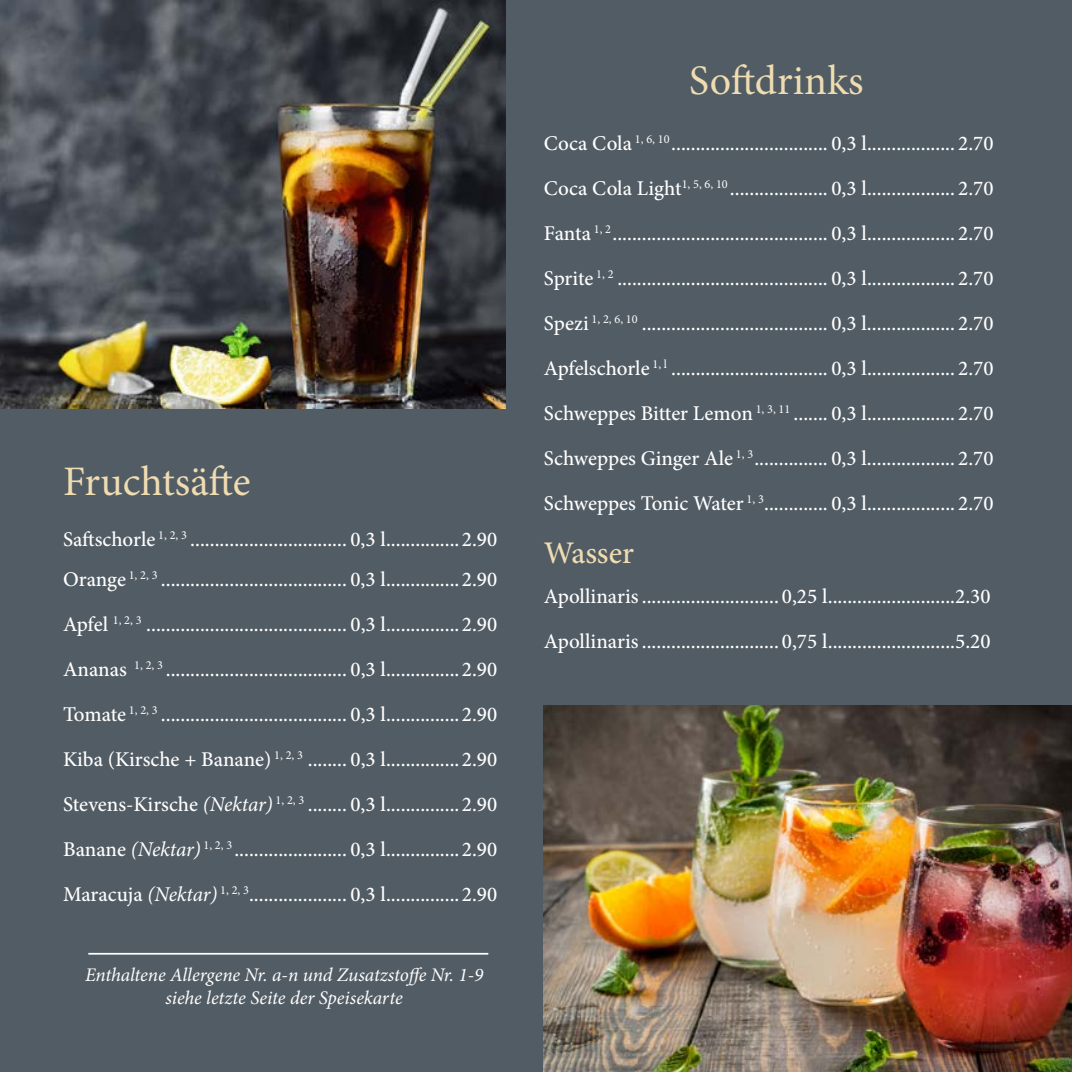
<style>
.page{position:relative;width:1072px;height:1072px;background:#fff}
.page>*{position:absolute;margin:0;border:0;box-sizing:border-box;transform-origin:0 0}
.t1{font:42px "Minion Pro";color:#efdcb1}
.t2{font:500 31.5px "Minion Pro";letter-spacing:-.005em;color:#efdcb1}
.t3{font:500 21px/45px "Minion Pro";color:#fff}
.t4{font:italic 19.25px/23.1px "Minion Pro";letter-spacing:-.005em;color:#fff;text-align:center}
.s1{font-weight:400;font-style:italic}
</style>
<div class="page">
<div style="left:0;top:0;width:1071px;height:1071px;background:#525c64"></div>
<img style="left:0;top:1px;width:505px;height:407px">
<hr style="left:88px;top:952px;width:400px;height:2px;background:#fff">
<img style="left:544px;top:705px;width:527px;height:366px">
<h1 class="t1" style="left:63px;top:453px;width:189px">Fruchtsäfte</h1>
<p class="t3" style="left:63px;top:519px;width:436px;line-height:40.1px">Saftschorle <sup>1,</sup> <sup>2,</sup> <sup>3</sup> ................................ 0,3 l...............2.90<br>Orange <sup>1,</sup> <sup>2,</sup> <sup>3</sup> ...................................... 0,3 l...............2.90</p>
<p class="t3" style="left:63px;top:601px;width:436px;text-align:justify">Apfel <sup>1,</sup> <sup>2,</sup> <sup>3</sup> ......................................... 0,3 l...............2.90<br>Ananas <sup>1,</sup> <sup>2,</sup> <sup>3</sup> ..................................... 0,3 l...............2.90<br>Tomate <sup>1,</sup> <sup>2,</sup> <sup>3</sup> ...................................... 0,3 l...............2.90<br>Kiba (Kirsche + Banane) <sup>1,</sup> <sup>2,</sup> <sup>3</sup> ........ 0,3 l...............2.90<br>Stevens-Kirsche <span class="s1">(Nektar)</span> <sup>1,</sup> <sup>2,</sup> <sup>3</sup> ........ 0,3 l...............2.90<br>Banane <span class="s1">(Nektar)</span> <sup>1,</sup> <sup>2,</sup> <sup>3</sup> ....................... 0,3 l...............2.90<br>Maracuja <span class="s1">(Nektar)</span> <sup>1,</sup> <sup>2,</sup> <sup>3</sup>.................... 0,3 l...............2.90</p>
<p class="t4" style="left:85px;top:962px;width:400px">Enthaltene Allergene Nr. a-n und Zusatzstoffe Nr. 1-9 siehe letzte Seite der Speisekarte</p>
<h1 class="t1" style="left:689px;top:52px;width:176px">Softdrinks</h1>
<p class="t3" style="left:544px;top:120px;width:451px;text-align:justify">Coca Cola <sup>1,</sup> <sup>6,</sup> <sup>10</sup> ................................ 0,3 l.................. 2.70<br>Coca Cola Light<sup>1,</sup> <sup>5,</sup> <sup>6,</sup> <sup>10</sup> .................... 0,3 l.................. 2.70<br>Fanta <sup>1,</sup> <sup>2</sup>............................................ 0,3 l.................. 2.70<br>Sprite <sup>1,</sup> <sup>2</sup> ........................................... 0,3 l.................. 2.70<br>Spezi <sup>1,</sup> <sup>2,</sup> <sup>6,</sup> <sup>10</sup> ...................................... 0,3 l.................. 2.70<br>Apfelschorle <sup>1,</sup> <sup>l</sup> ................................ 0,3 l.................. 2.70<br>Schweppes Bitter Lemon <sup>1,</sup> <sup>3,</sup> <sup>11</sup> ....... 0,3 l.................. 2.70<br>Schweppes Ginger Ale <sup>1,</sup> <sup>3</sup>............... 0,3 l.................. 2.70<br>Schweppes Tonic Water <sup>1,</sup> <sup>3</sup>............. 0,3 l.................. 2.70</p>
<h2 class="t2" style="left:544px;top:531px;width:92px">Wasser</h2>
<p class="t3" style="left:544px;top:574px;width:448px">Apollinaris ............................ 0,25 l..........................2.30<br>Apollinaris ............................ 0,75 l..........................5.20</p>
</div>
